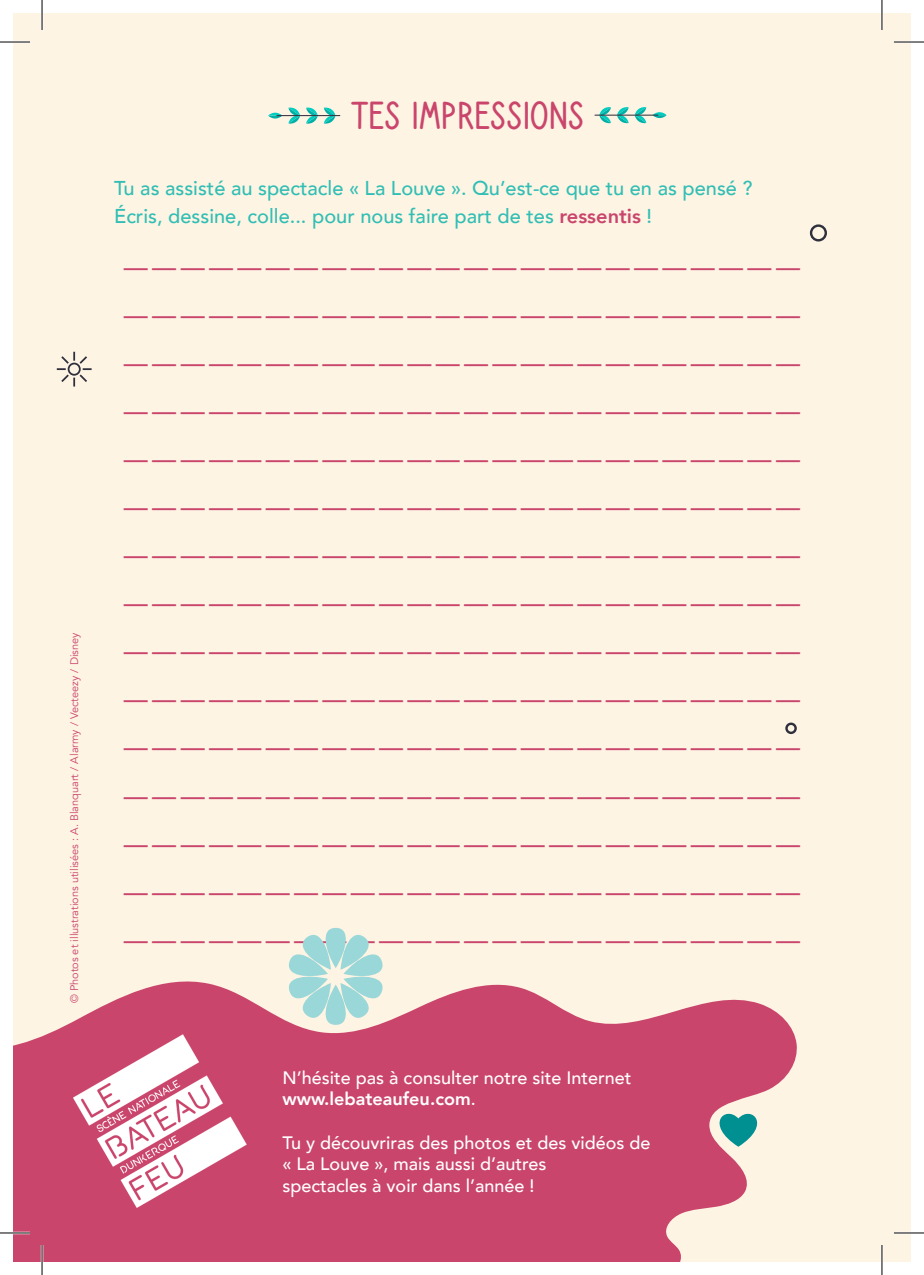
<style>
.page{position:relative;width:924px;height:1275px;background:#fff}
.page>*{position:absolute;margin:0;border:0;box-sizing:border-box;transform-origin:0 0}
.t1{font:36px "Lumie";letter-spacing:-.01em;color:#ca456c}
.t2{font:500 24px/48px "Avenir";color:#ca456c;text-align:justify}
.t3{font:500 20px "Avenir";color:#31beb5}
.t4{font:500 18px "Avenir";color:#fff}
.t5{font:800 18px "Avenir";color:#fff}
.t6{font:11px "Avenir";color:#ca456c}
.s1{font-weight:800;color:#ca456c}
.s2{font-weight:500}
</style>
<div class="page">
<div style="left:14px;top:14px;width:895px;height:1247px;background:#fef4e3"></div>
<svg style="left:268px;top:113px;width:14px;height:5px"></svg>
<svg style="left:323px;top:107px;width:12px;height:17px"></svg>
<svg style="left:306px;top:107px;width:11px;height:17px"></svg>
<svg style="left:288px;top:107px;width:12px;height:17px"></svg>
<hr style="left:277px;top:115px;width:63px;height:1px;background:#2e303d">
<svg style="left:652px;top:112px;width:14px;height:6px"></svg>
<svg style="left:599px;top:107px;width:11px;height:16px"></svg>
<svg style="left:616px;top:107px;width:12px;height:16px"></svg>
<svg style="left:634px;top:107px;width:12px;height:16px"></svg>
<hr style="left:594px;top:115px;width:63px;height:1px;background:#2e303d">
<div style="left:809px;top:224px;width:17px;height:17px;border:2px solid #2e303d;border-radius:50%"></div>
<svg style="left:14px;top:981px;width:783px;height:280px;fill:#ca456c"></svg>
<svg style="left:703px;top:1104px;width:69px;height:42px"></svg>
<img style="left:73px;top:1034px;width:173px;height:173px">
<svg style="left:284px;top:927px;width:102px;height:98px"></svg>
<svg style="left:56px;top:351px;width:36px;height:36px"></svg>
<div style="left:785px;top:722px;width:11px;height:12px;border:2px solid #2e303d;border-radius:50%"></div>
<hr style="left:0;top:41px;width:30px;height:2px;background:#fff">
<hr style="left:893px;top:41px;width:30px;height:2px;background:#fff">
<hr style="left:0;top:1231px;width:30px;height:3px;background:#fff">
<hr style="left:893px;top:1231px;width:30px;height:3px;background:#fff">
<hr style="left:41px;top:0;width:2px;height:30px;background:#fff">
<hr style="left:41px;top:1245px;width:2px;height:30px;background:#fff">
<hr style="left:880px;top:0;width:2px;height:30px;background:#fff">
<hr style="left:880px;top:1245px;width:2px;height:30px;background:#fff">
<hr style="left:0;top:42px;width:30px;height:1px;background:#000">
<hr style="left:893px;top:42px;width:30px;height:1px;background:#000">
<hr style="left:0;top:1232px;width:30px;height:1px;background:#000">
<hr style="left:893px;top:1232px;width:30px;height:1px;background:#000">
<hr style="left:42px;top:0;width:1px;height:30px;background:#000">
<hr style="left:42px;top:1245px;width:1px;height:30px;background:#000">
<hr style="left:881px;top:0;width:1px;height:30px;background:#000">
<hr style="left:881px;top:1245px;width:1px;height:30px;background:#000">
<p class="t6" style="left:68px;top:1003px;width:372px;rotate:-90deg">© Photos et illustrations utilisées : A. Blanquart / Alarmy / Vecteezy / Disney</p>
<p class="t1" style="left:351px;top:87px;width:234px">TES IMPRESSIONS</p>
<p class="t3" style="left:114px;top:171px;width:639px">Tu as assisté au spectacle « La Louve ». Qu’est-ce que tu en as pensé ?</p>
<p class="t3" style="left:114px;top:199px;width:539px">Écris, dessine, colle... pour nous faire part de tes <span class="s1">ressentis</span> !</p>
<p class="t2" style="left:124px;top:242px;width:677px">———————————————————————— ———————————————————————— ———————————————————————— ———————————————————————— ———————————————————————— ———————————————————————— ———————————————————————— ———————————————————————— ———————————————————————— ———————————————————————— ———————————————————————— ———————————————————————— ———————————————————————— ———————————————————————— ————————————————————————</p>
<p class="t4" style="left:282px;top:1062px;width:350px">N’hésite pas à consulter notre site Internet</p>
<p class="t5" style="left:282px;top:1085px;width:194px">www.lebateaufeu.com<span class="s2">.</span></p>
<p class="t4" style="left:282px;top:1126px;width:369px">Tu y découvriras des photos et des vidéos de</p>
<p class="t4" style="left:282px;top:1148px;width:265px">« La Louve », mais aussi d’autres</p>
<p class="t4" style="left:282px;top:1170px;width:253px">spectacles à voir dans l’année !</p>
</div>
